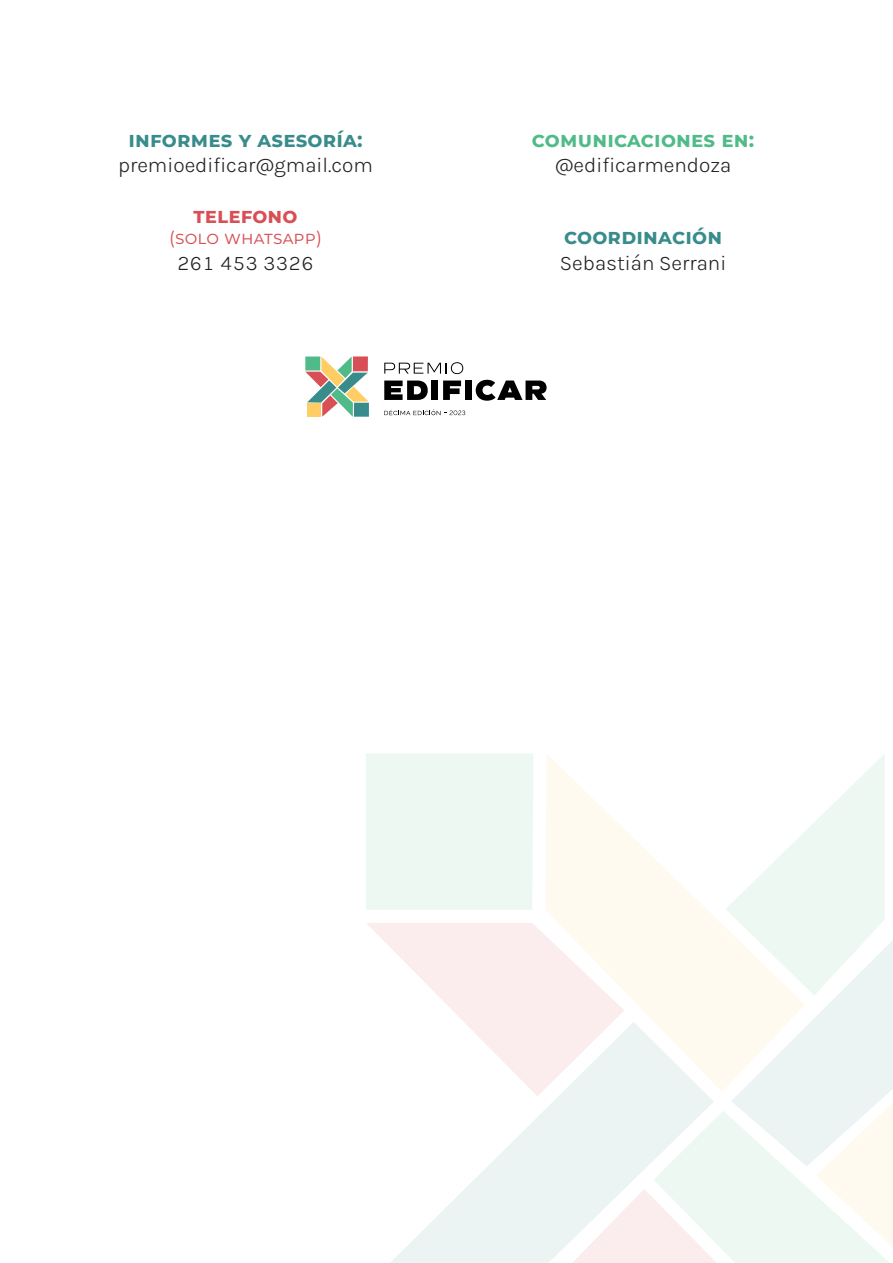
<style>
.page{position:relative;width:893px;height:1263px;background:#fff}
.page>*{position:absolute;margin:0;border:0;box-sizing:border-box;transform-origin:0 0}
.t1{font:300 21px "Karla";color:#231f20}
.t2{font:700 21px "Montserrat";letter-spacing:.01em;color:#388c8b}
.t3{font:700 21px "Montserrat";letter-spacing:.01em;color:#50bb89}
.t4{font:700 21px "Montserrat";letter-spacing:.01em;color:#d84f55}
.t5{font:18px "Montserrat";letter-spacing:.01em;color:#d84f55}
</style>
<div class="page">
<svg style="left:384px;top:381px;width:44px;height:19px"></svg>
<div style="left:431px;top:381px;width:7px;height:19px;background:#000001"></div>
<svg style="left:443px;top:381px;width:18px;height:19px"></svg>
<div style="left:465px;top:381px;width:7px;height:19px;background:#000001"></div>
<svg style="left:476px;top:380px;width:71px;height:21px"></svg>
<svg style="left:384px;top:362px;width:79px;height:12px"></svg>
<svg style="left:384px;top:409px;width:81px;height:6px"></svg>
<svg style="left:368px;top:403px;width:1px;height:14px"></svg>
<svg style="left:305px;top:356px;width:63px;height:61px"></svg>
<div style="left:353px;top:356px;width:15px;height:15px;background:#d84f55"></div>
<svg style="left:366px;top:753px;width:527px;height:510px"></svg>
<p class="t2" style="left:128px;top:126px;width:236px">INFORMES Y ASESORÍA:</p>
<p class="t1" style="left:118px;top:152px;width:256px">premioedificar@gmail.com</p>
<p class="t4" style="left:193px;top:201px;width:106px">TELEFONO</p>
<p class="t5" style="left:169px;top:226px;width:155px">(SOLO WHATSAPP)</p>
<p class="t1" style="left:177px;top:249px;width:138px">261 453 3326</p>
<p class="t3" style="left:532px;top:126px;width:224px">COMUNICACIONES EN:</p>
<p class="t1" style="left:555px;top:152px;width:178px">@edificarmendoza</p>
<p class="t2" style="left:564px;top:223px;width:160px">COORDINACIÓN</p>
<p class="t1" style="left:560px;top:249px;width:168px">Sebastián Serrani</p>
</div>
